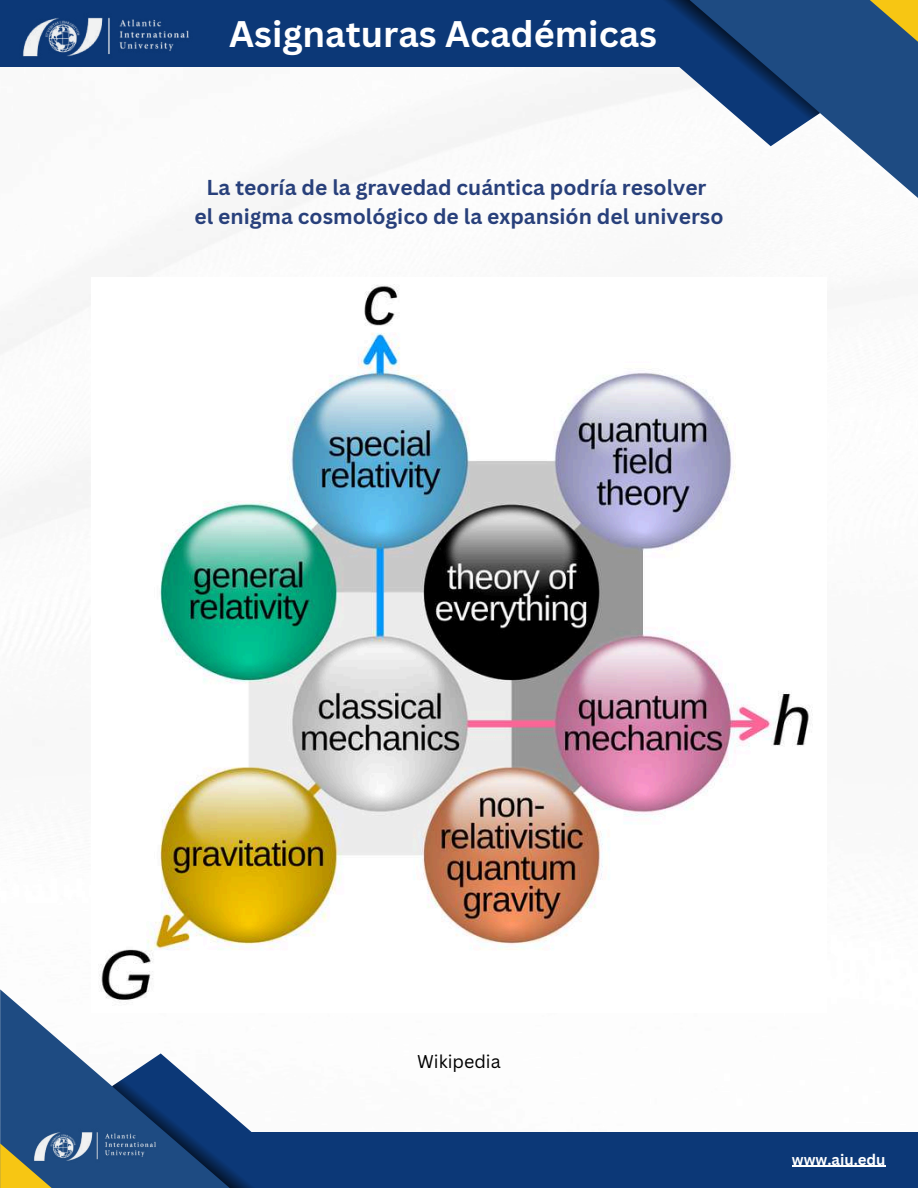
<style>
.page{position:relative;width:918px;height:1188px;background:#fff}
.page>*{position:absolute;margin:0;border:0;box-sizing:border-box;transform-origin:0 0}
.t1{font:700 36px "Canva Sans";color:#fff}
.t2{font:700 24px "Canva Sans";color:#fff}
.t3{font:700 21px/29.2px "Canva Sans";color:#28407b;text-align:center}
.t4{font:18px "Canva Sans";color:#000}
.t5{font:700 15px "Canva Sans";color:#fff}
</style>
<div class="page">
<img style="left:0;top:66px;width:895px;height:471px">
<div style="left:0;top:0;width:699px;height:66px;background:#0c3877"></div>
<svg style="left:648px;top:0;width:270px;height:211px"></svg>
<svg style="left:828px;top:0;width:90px;height:55px;background:#4a646b"></svg>
<svg style="left:560px;top:0;width:260px;height:146px"></svg>
<img style="left:20px;top:17px;width:172px;height:50px">
<div style="left:175px;top:1132px;width:743px;height:56px;background:#0c3877"></div>
<svg style="left:0;top:989px;width:112px;height:199px;fill:#1e4b82"></svg>
<svg style="left:0;top:1143px;width:104px;height:45px;background:#757c55"></svg>
<svg style="left:112px;top:1053px;width:140px;height:135px"></svg>
<img style="left:31px;top:1124px;width:127px;height:44px">
<hr style="left:792px;top:1166px;width:94px;height:1px;background:#fff">
<img style="left:92px;top:278px;width:734px;height:735px">
<p class="t2" style="left:331px;top:8px;width:296px">AIU Student Publications</p>
<h1 class="t1" style="left:229px;top:9px;width:429px">Asignaturas Académicas</h1>
<p class="t3" style="left:194px;top:172px;width:531px">La teoría de la gravedad cuántica podría resolver<br>el enigma cosmológico de la expansión del universo</p>
<p class="t4" style="left:417px;top:1048px;width:85px">Wikipedia</p>
<p class="t5" style="left:792px;top:1149px;width:95px">www.aiu.edu</p>
</div>
